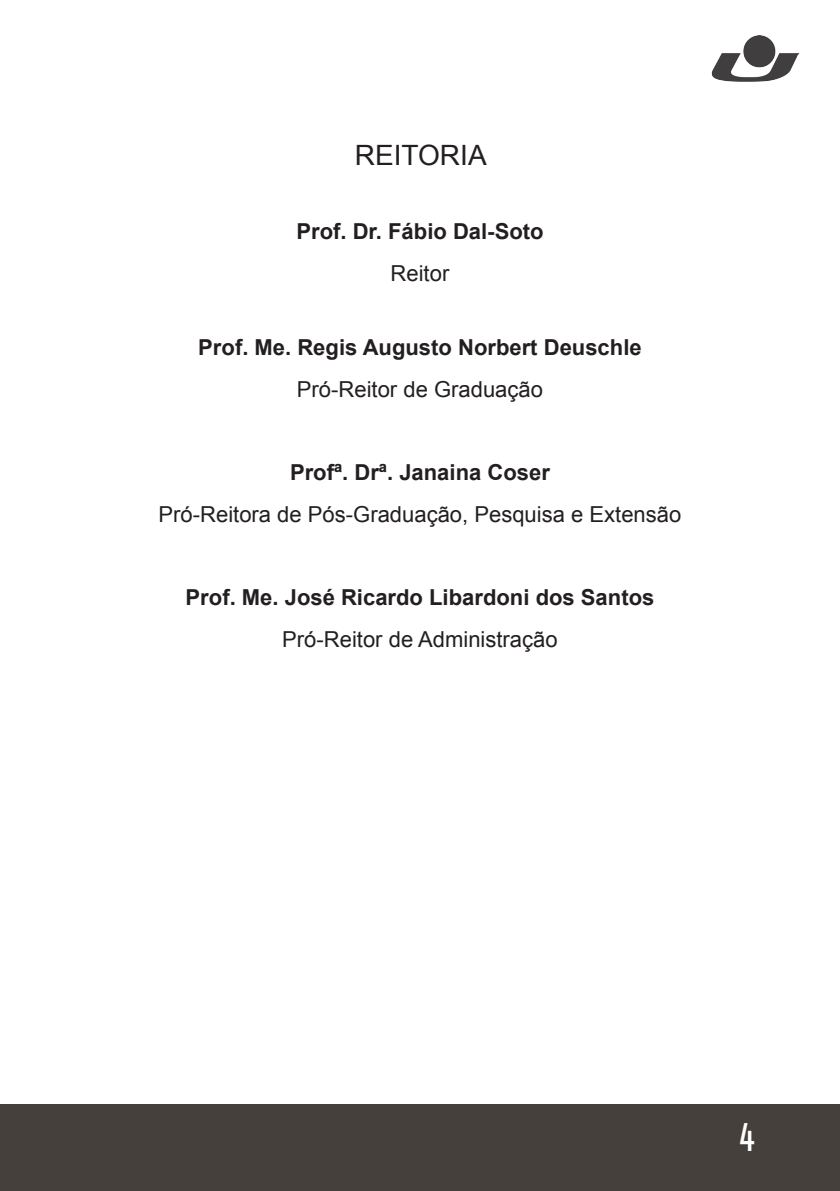
<style>
.page{position:relative;width:840px;height:1191px;background:#fff}
.page>*{position:absolute;margin:0;border:0;box-sizing:border-box;transform-origin:0 0}
.t1{font:36px "Chosence";color:#fff}
.t2{font:28px "Arial";color:#231f20}
.t3{font:700 22px "Arial";color:#231f20}
.t4{font:22px "Arial";color:#231f20}
</style>
<div class="page">
<div style="left:0;top:1104px;width:839px;height:87px;background:#46403d"></div>
<img style="left:711px;top:35px;width:86px;height:46px">
<p class="t2" style="left:354px;top:137px;width:133px">REITORIA</p>
<p class="t3" style="left:296px;top:217px;width:248px">Prof. Dr. Fábio Dal-Soto</p>
<p class="t4" style="left:390px;top:259px;width:60px">Reitor</p>
<p class="t3" style="left:198px;top:332px;width:444px">Prof. Me. Regis Augusto Norbert Deuschle</p>
<p class="t4" style="left:297px;top:374px;width:247px">Pró-Reitor de Graduação</p>
<p class="t3" style="left:290px;top:457px;width:261px">Profª. Drª. Janaina Coser</p>
<p class="t4" style="left:158px;top:499px;width:524px">Pró-Reitora de Pós-Graduação, Pesquisa e Extensão</p>
<p class="t3" style="left:185px;top:583px;width:470px">Prof. Me. José Ricardo Libardoni dos Santos</p>
<p class="t4" style="left:282px;top:625px;width:277px">Pró-Reitor de Administração</p>
<h1 class="t1" style="left:738px;top:1117px;width:17px">4</h1>
</div>
